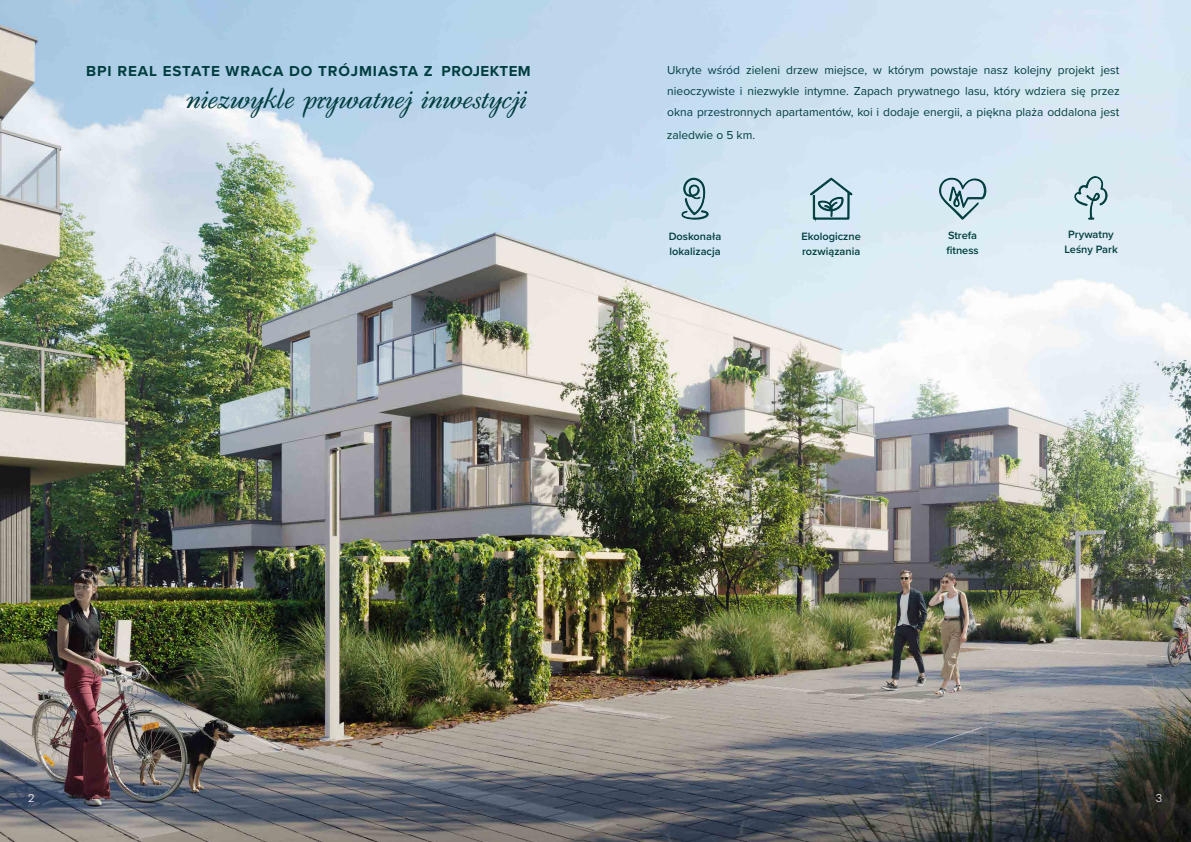
<style>
.page{position:relative;width:1191px;height:842px;background:#fff}
.page>*{position:absolute;margin:0;border:0;box-sizing:border-box;transform-origin:0 0}
.t1{font:36px "LTC Francis";letter-spacing:-.015em;color:#013e3f}
.t2{font:700 15px "Proxima Nova";letter-spacing:.055em;color:#013e3f}
.t3{font:12px/21px "Proxima Nova";color:#013e3f;text-align:justify}
.t4{font:600 11px/15px "Proxima Nova";color:#013e3f}
.t5{font:300 11px "Poppins";color:#fff}
</style>
<div class="page">
<img style="left:0;top:0;width:1191px;height:842px">
<svg style="left:681px;top:178px;width:27px;height:42px"></svg>
<svg style="left:810px;top:0;width:42px;height:230px"></svg>
<svg style="left:939px;top:177px;width:48px;height:43px"></svg>
<svg style="left:1074px;top:176px;width:35px;height:50px"></svg>
<p class="t2" style="left:86px;top:60px;width:446px">BPI REAL ESTATE WRACA DO TRÓJMIASTA Z PROJEKTEM</p>
<h1 class="t1" style="left:186px;top:77px;width:342px">niezwykle prywatnej inwestycji</h1>
<p class="t3" style="left:667px;top:59px;width:454px">Ukryte wśród zieleni drzew miejsce, w którym powstaje nasz kolejny projekt jest nieoczywiste i niezwykle intymne. Zapach prywatnego lasu, który wdziera się przez okna przestronnych apartamentów, koi i dodaje energii, a piękna plaża oddalona jest</p>
<p class="t3" style="left:667px;top:124px;width:90px">zaledwie o 5 km.</p>
<p class="t4" style="left:669px;top:229px;width:54px">Doskonała lokalizacja</p>
<p class="t4" style="left:801px;top:229px;width:61px">Ekologiczne rozwiązania</p>
<p class="t4" style="left:946px;top:227px;width:34px">Strefa fitness</p>
<p class="t4" style="left:1064px;top:226px;width:55px;text-align:center">Prywatny<br>Leśny Park</p>
<p class="t5" style="left:28px;top:791px;width:8px">2</p>
<p class="t5" style="left:1156px;top:791px;width:8px">3</p>
</div>
